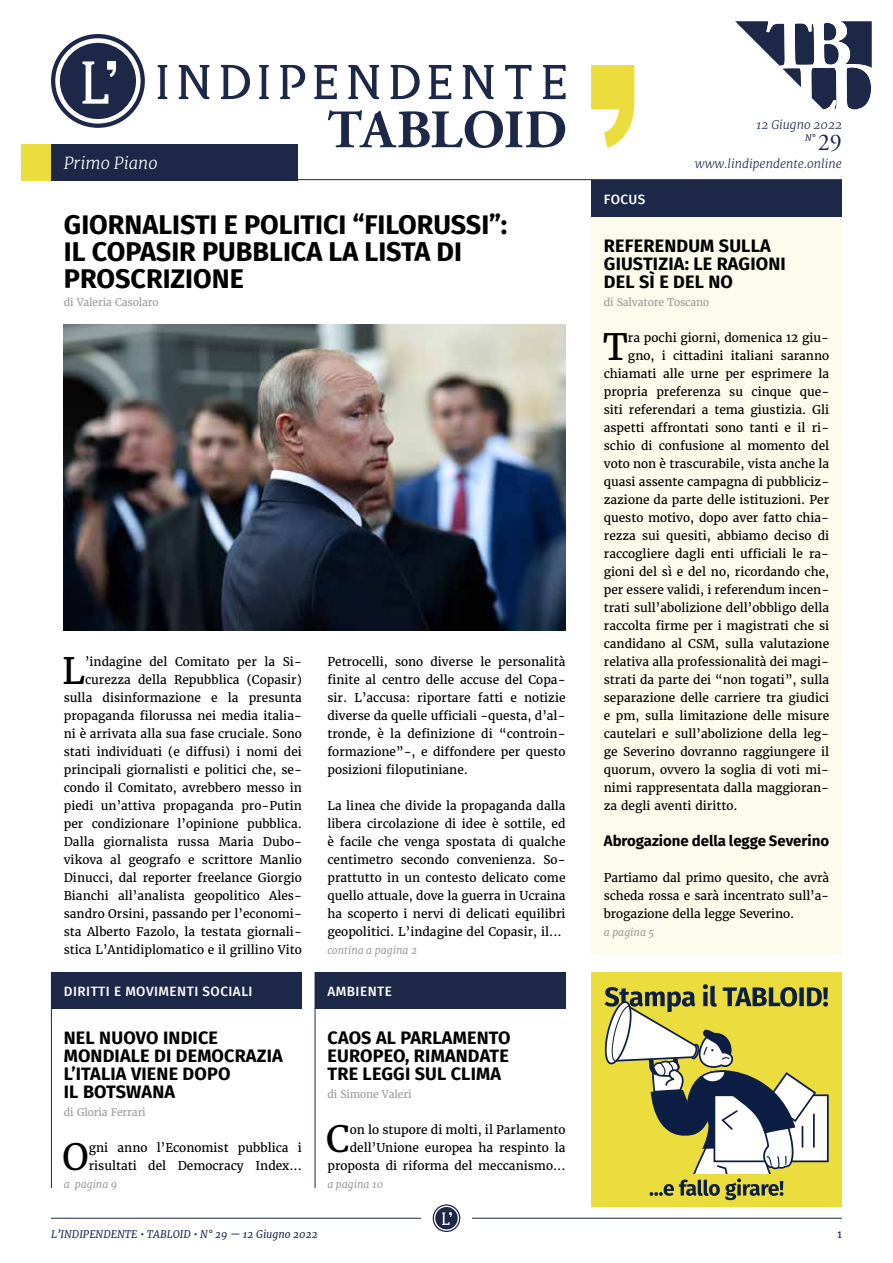
<style>
.page{position:relative;width:893px;height:1263px;background:#fff}
.page>*{position:absolute;margin:0;border:0;box-sizing:border-box;transform-origin:0 0}
.t1{font:700 54px "Adobe Garamond Pro";color:#1d2849}
.t2{font:36.15px "Merriweather";color:#000}
.t3{font:700 27px/27px "Fira Sans";color:#000}
.t4{font:24px "Adobe Garamond Pro";color:#1d2849}
.t5{font:700 18px/18px "Fira Sans";letter-spacing:.01em;color:#000}
.t6{font:italic 300 16.5px "Merriweather";color:#fff}
.t7{font:700 15px "Fira Sans";color:#000}
.t8{font:500 13.5px "Fira Sans";letter-spacing:.035em;color:#fff}
.t9{font:12px/18px "Merriweather";color:#000;text-align:justify}
.t10{font:italic 300 12px "Merriweather";color:#1d2849}
.t11{font:10.5px "Merriweather";letter-spacing:-.015em;color:#9d9d9c}
.t12{font:italic 10.5px "Merriweather";color:#1d2849}
.t13{font:italic 10.5px "Merriweather";color:#9d9d9c}
.t14{font:10.5px "Merriweather";color:#1d2849}
.t15{font:italic 9px "Merriweather";color:#1d2849}
</style>
<div class="page">
<svg style="left:429px;top:65px;width:22px;height:34px"></svg>
<svg style="left:543px;top:65px;width:23px;height:34px"></svg>
<svg style="left:158px;top:65px;width:9px;height:34px"></svg>
<svg style="left:259px;top:65px;width:10px;height:34px"></svg>
<svg style="left:280px;top:65px;width:57px;height:34px"></svg>
<svg style="left:505px;top:65px;width:26px;height:34px"></svg>
<svg style="left:221px;top:65px;width:29px;height:34px"></svg>
<svg style="left:391px;top:65px;width:29px;height:34px"></svg>
<svg style="left:463px;top:65px;width:30px;height:34px"></svg>
<svg style="left:51px;top:34px;width:94px;height:94px"></svg>
<svg style="left:348px;top:65px;width:31px;height:34px"></svg>
<svg style="left:179px;top:65px;width:30px;height:34px"></svg>
<svg style="left:591px;top:65px;width:43px;height:83px"></svg>
<svg style="left:735px;top:21px;width:137px;height:89px"></svg>
<hr style="left:51px;top:179px;width:791px;height:1px;background:#1d2849">
<hr style="left:51px;top:1218px;width:370px;height:1px;background:#1d2849">
<hr style="left:472px;top:1218px;width:370px;height:1px;background:#1d2849">
<svg style="left:433px;top:1204px;width:27px;height:28px"></svg>
<div style="left:591px;top:180px;width:251px;height:774px;background:#fdfbec"></div>
<div style="left:51px;top:144px;width:247px;height:36px;background:#1d2849"></div>
<div style="left:21px;top:144px;width:30px;height:36px;background:#ebdd3e"></div>
<div style="left:591px;top:972px;width:251px;height:234px;background:#ebdd3e"></div>
<svg style="left:604px;top:984px;width:224px;height:216px"></svg>
<div style="left:591px;top:180px;width:251px;height:36px;background:#1d2849"></div>
<div style="left:51px;top:972px;width:251px;height:36px;background:#1d2849"></div>
<hr style="left:51px;top:972px;width:1px;height:216px;background:#1d2849">
<div style="left:315px;top:972px;width:250px;height:36px;background:#1d2849"></div>
<hr style="left:315px;top:972px;width:1px;height:216px;background:#1d2849">
<img style="left:64px;top:324px;width:502px;height:306px">
<h3 class="t6" style="left:64px;top:152px;width:95px">Primo Piano</h3>
<h1 class="t1" style="left:327px;top:99px;width:241px">TABLOID</h1>
<h3 class="t3" style="left:64px;top:209px;width:445px">GIORNALISTI E POLITICI “FILORUSSI”:<br>IL COPASIR PUBBLICA LA LISTA DI<br>PROSCRIZIONE</h3>
<p class="t11" style="left:64px;top:296px;width:96px">di Valeria Casolaro</p>
<p class="t9" style="left:64px;top:653px;width:240px;text-align:right">’indagine del Comitato per la Si&shy;curezza della Repubblica (Copasir) sulla disinformazione e la presunta propaganda filorussa nei media italia&shy;ni è arrivata alla sua fase cruciale. Sono stati individuati (e diffusi) i nomi dei principali giornalisti e politici che, se&shy;condo il Comitato, avrebbero messo in piedi un’attiva propaganda pro-Putin per condizionare l’opinione pubblica.<br>Dalla giornalista russa Maria Dubo&shy;vikova al geografo e scrittore Manlio Dinucci, dal reporter freelance Giorgio Bianchi all’analista geopolitico Ales&shy;sandro Orsini, passando per l’economi&shy;sta Alberto Fazolo, la testata giornali&shy;stica L’Antidiplomatico e il grillino Vito</p>
<p class="t9" style="left:327px;top:653px;width:240px">Petrocelli, sono diverse le personalità finite al centro delle accuse del Copa&shy;sir. L’accusa: riportare fatti e notizie diverse da quelle ufficiali -questa, d’al&shy;tronde, è la definizione di “controin&shy;formazione”-, e diffondere per questo posizioni filoputiniane.</p>
<h2 class="t2" style="left:62px;top:648px;width:25px">L</h2>
<p class="t9" style="left:327px;top:797px;width:240px">La linea che divide la propaganda dalla libera circolazione di idee è sottile, ed è facile che venga spostata di qualche centimetro secondo convenienza. So&shy;prattutto in un contesto delicato come quello attuale, dove la guerra in Ucraina ha scoperto i nervi di delicati equilibri geopolitici. L’indagine del Copasir, il...</p>
<p class="t13" style="left:327px;top:944px;width:91px">contina a pagina 2</p>
<p class="t8" style="left:64px;top:981px;width:190px">DIRITTI E MOVIMENTI SOCIALI</p>
<h3 class="t5" style="left:64px;top:1027px;width:220px">NEL NUOVO INDICE<br>MONDIALE DI DEMOCRAZIA<br>L’ITALIA VIENE DOPO<br>IL BOTSWANA</h3>
<p class="t11" style="left:64px;top:1106px;width:84px">di Gloria Ferrari</p>
<h2 class="t2" style="left:63px;top:1134px;width:28px">O</h2>
<p class="t9" style="left:89px;top:1139px;width:215px">gni anno l’Economist pubblica i risultati del Democracy Index...</p>
<p class="t13" style="left:64px;top:1178px;width:55px">a pagina 9</p>
<p class="t8" style="left:327px;top:981px;width:66px">AMBIENTE</p>
<h3 class="t5" style="left:327px;top:1027px;width:184px;text-align:justify">CAOS AL PARLAMENTO EUROPEO, RIMANDATE TRE LEGGI SUL CLIMA</h3>
<p class="t11" style="left:327px;top:1088px;width:86px">di Simone Valeri</p>
<h2 class="t2" style="left:326px;top:1116px;width:25px">C</h2>
<p class="t9" style="left:327px;top:1121px;width:240px;text-align:right">on lo stupore di molti, il Parlamento dell’Unione europea ha respinto la proposta di riforma del meccanismo...</p>
<p class="t13" style="left:327px;top:1178px;width:57px">a pagina 10</p>
<p class="t10" style="left:756px;top:118px;width:87px">12 Giugno 2022</p>
<p class="t15" style="left:805px;top:132px;width:12px">N°</p>
<h3 class="t4" style="left:818px;top:128px;width:25px">29</h3>
<p class="t8" style="left:604px;top:189px;width:43px">FOCUS</p>
<p class="t10" style="left:695px;top:156px;width:149px">www.lindipendente.online</p>
<h3 class="t5" style="left:604px;top:235px;width:183px">REFERENDUM SULLA<br>GIUSTIZIA: LE RAGIONI<br>DEL SÌ E DEL NO</h3>
<p class="t11" style="left:604px;top:296px;width:107px">di Salvatore Toscano</p>
<h2 class="t2" style="left:603px;top:324px;width:26px">T</h2>
<p class="t9" style="left:628px;top:329px;width:203px">ra pochi giorni, domenica 12 giu-</p>
<p class="t9" style="left:628px;top:347px;width:203px">gno, i cittadini italiani saranno</p>
<p class="t9" style="left:604px;top:365px;width:227px">chiamati alle urne per esprimere la</p>
<p class="t9" style="left:604px;top:383px;width:227px">propria preferenza su cinque que-</p>
<p class="t9" style="left:604px;top:401px;width:227px">siti referendari a tema giustizia. Gli</p>
<p class="t9" style="left:604px;top:419px;width:227px">aspetti affrontati sono tanti e il ri-</p>
<p class="t9" style="left:604px;top:437px;width:227px">schio di confusione al momento del</p>
<p class="t9" style="left:604px;top:455px;width:227px">voto non è trascurabile, vista anche la</p>
<p class="t9" style="left:604px;top:473px;width:227px">quasi assente campagna di pubbliciz-</p>
<p class="t9" style="left:604px;top:491px;width:227px">zazione da parte delle istituzioni. Per</p>
<p class="t9" style="left:604px;top:509px;width:227px">questo motivo, dopo aver fatto chia-</p>
<p class="t9" style="left:604px;top:527px;width:227px">rezza sui quesiti, abbiamo deciso di</p>
<p class="t9" style="left:604px;top:545px;width:227px">raccogliere dagli enti ufficiali le ra-</p>
<p class="t9" style="left:604px;top:563px;width:227px">gioni del sì e del no, ricordando che,</p>
<p class="t9" style="left:604px;top:581px;width:227px">per essere validi, i referendum incen-</p>
<p class="t9" style="left:604px;top:599px;width:227px">trati sull’abolizione dell’obbligo della</p>
<p class="t9" style="left:604px;top:617px;width:227px">raccolta firme per i magistrati che si</p>
<p class="t9" style="left:604px;top:635px;width:227px">candidano al CSM, sulla valutazione</p>
<p class="t9" style="left:604px;top:653px;width:227px">relativa alla professionalità dei magi-</p>
<p class="t9" style="left:604px;top:671px;width:227px">strati da parte dei “non togati”, sulla</p>
<p class="t9" style="left:604px;top:689px;width:227px">separazione delle carriere tra giudici</p>
<p class="t9" style="left:604px;top:707px;width:227px">e pm, sulla limitazione delle misure</p>
<p class="t9" style="left:604px;top:725px;width:227px">cautelari e sull’abolizione della leg-</p>
<p class="t9" style="left:604px;top:743px;width:227px">ge Severino dovranno raggiungere il</p>
<p class="t9" style="left:604px;top:761px;width:227px">quorum, ovvero la soglia di voti mi-</p>
<p class="t9" style="left:604px;top:779px;width:227px">nimi rappresentata dalla maggioran-</p>
<p class="t9" style="left:604px;top:797px;width:135px">za degli aventi diritto.</p>
<p class="t7" style="left:604px;top:828px;width:227px">Abrogazione della legge Severino</p>
<p class="t9" style="left:604px;top:869px;width:227px">Partiamo dal primo quesito, che avrà scheda rossa e sarà incentrato sull’a&shy;brogazione della legge Severino.</p>
<p class="t13" style="left:604px;top:926px;width:52px">a pagina 5</p>
<p class="t12" style="left:51px;top:1227px;width:268px">L’INDIPENDENTE • TABLOID • N° 29 — 12 Giugno 2022</p>
<p class="t14" style="left:837px;top:1227px;width:6px">1</p>
</div>
